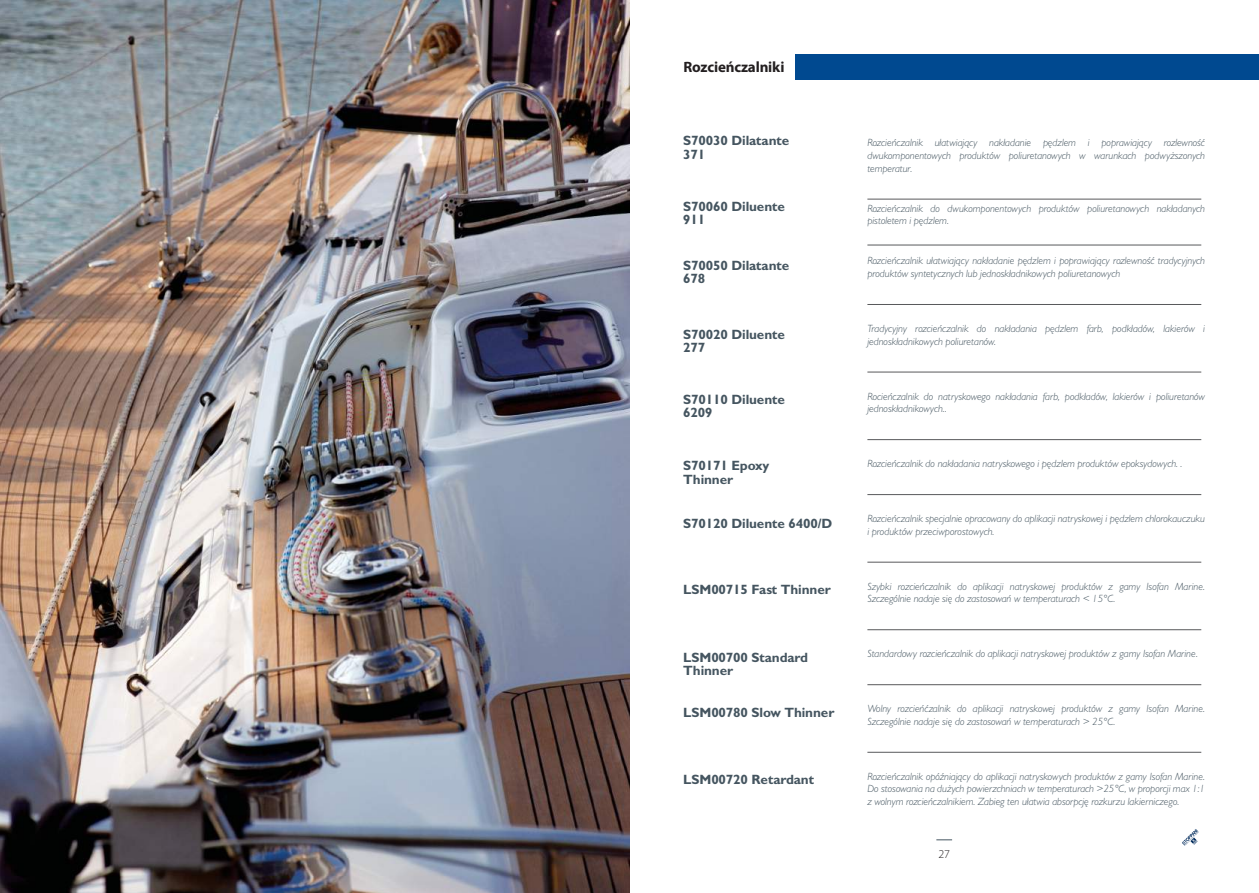
<style>
.page{position:relative;width:1259px;height:893px;background:#fff}
.page>*{position:absolute;margin:0;border:0;box-sizing:border-box;transform-origin:0 0}
.t1{font:700 15px "Myriad Pro";letter-spacing:-.01em;color:#231f20}
.t2{font:700 13.5px/13.5px "Gill Sans";letter-spacing:-.01em;color:#455560}
.t3{font:300 12px "Myriad Pro";color:#231f20}
.t4{font:italic 300 10.5px/12.6px "Gill Sans";color:#455560}
</style>
<div class="page">
<svg style="left:936px;top:840px;width:16px;height:1px"></svg>
<svg style="left:1182px;top:829px;width:17px;height:17px"></svg>
<img style="left:0;top:0;width:629px;height:893px">
<div style="left:795px;top:54px;width:464px;height:26px;background:#004990"></div>
<hr style="left:867px;top:199px;width:334px;height:1px;background:#58595b">
<hr style="left:867px;top:304px;width:334px;height:1px;background:#58595b">
<hr style="left:867px;top:372px;width:334px;height:1px;background:#58595b">
<hr style="left:867px;top:439px;width:334px;height:1px;background:#58595b">
<hr style="left:867px;top:494px;width:334px;height:1px;background:#58595b">
<hr style="left:867px;top:562px;width:334px;height:1px;background:#58595b">
<hr style="left:867px;top:629px;width:334px;height:1px;background:#58595b">
<hr style="left:867px;top:684px;width:334px;height:1px;background:#58595b">
<hr style="left:867px;top:752px;width:334px;height:1px;background:#58595b">
<hr style="left:867px;top:245px;width:334px;height:1px;background:#58595b">
<h1 class="t1" style="left:683px;top:61px;width:102px">Rozcieńczalniki</h1>
<p class="t2" style="left:683px;top:136px;width:108px">S70030 Dilatante<br>371</p>
<p class="t2" style="left:683px;top:202px;width:103px">S70060 Diluente<br>911</p>
<p class="t2" style="left:683px;top:260px;width:108px">S70050 Dilatante<br>678</p>
<p class="t4" style="left:867px;top:138px;width:339px;text-align:justify">Rozcieńczalnik ułatwiający nakładanie pędzlem i poprawiający rozlewność dwukomponentowych produktów poliuretanowych w warunkach podwyższonych temperatur.</p>
<p class="t4" style="left:867px;top:203px;width:339px">Rozcieńczalnik do dwukomponentowych produktów poliuretanowych nakładanych pistoletem i pędzlem.</p>
<p class="t4" style="left:867px;top:256px;width:339px">Rozcieńczalnik ułatwiający nakładanie pędzlem i poprawiający rozlewność tradycyjnych produktów syntetycznych lub jednoskładnikowych poliuretanowych</p>
<p class="t2" style="left:683px;top:330px;width:103px">S70020 Diluente<br>277</p>
<p class="t4" style="left:867px;top:324px;width:339px">Tradycyjny rozcieńczalnik do nakładania pędzlem farb, podkładów, lakierów i jednoskładnikowych poliuretanów.</p>
<p class="t2" style="left:683px;top:394px;width:103px">S70110 Diluente<br>6209</p>
<p class="t4" style="left:867px;top:391px;width:339px">Rocieńczalnik do natryskowego nakładania farb, podkładów, lakierów i poliuretanów jednoskładnikowych..</p>
<p class="t2" style="left:683px;top:461px;width:88px">S70171 Epoxy<br>Thinner</p>
<p class="t2" style="left:683px;top:519px;width:150px">S70120 Diluente 6400/D</p>
<p class="t4" style="left:867px;top:459px;width:316px">Rozcieńczalnik do nakładania natryskowego i pędzlem produktów epoksydowych. .</p>
<p class="t4" style="left:867px;top:514px;width:339px">Rozcieńczalnik specjalnie opracowany do aplikacji natryskowej i pędzlem chlorokauczuku i produktów przeciwporostowych.</p>
<p class="t2" style="left:683px;top:584px;width:149px">LSM00715 Fast Thinner</p>
<p class="t4" style="left:867px;top:581px;width:339px">Szybki rozcieńczalnik do aplikacji natryskowej produktów z gamy Isofan Marine.<br>Szczególnie nadaje się do zastosowań w temperaturach &lt; 15°C.</p>
<p class="t2" style="left:683px;top:653px;width:126px">LSM00700 Standard<br>Thinner</p>
<p class="t2" style="left:683px;top:708px;width:153px">LSM00780 Slow Thinner</p>
<p class="t4" style="left:867px;top:649px;width:332px">Standardowy rozcieńczalnik do aplikacji natryskowej produktów z gamy Isofan Marine.</p>
<p class="t4" style="left:867px;top:704px;width:339px">Wolny rozcieńćzalnik do aplikacji natryskowej produktów z gamy Isofan Marine.<br>Szczególnie nadaje się do zastosowań w temperaturach &gt; 25°C.</p>
<p class="t2" style="left:683px;top:774px;width:132px">LSM00720 Retardant</p>
<p class="t4" style="left:867px;top:771px;width:339px;text-align:justify">Rozcieńczalnik opóźniający do aplikacji natryskowych produktów z gamy Isofan Marine.<br>Do stosowania na dużych powierzchniach w temperaturach &gt;25°C, w proporcji max 1:1 z wolnym rozcieńczalnikiem. Zabieg ten ułatwia absorpcję rozkurzu lakierniczego.</p>
<p class="t3" style="left:938px;top:849px;width:13px">27</p>
</div>
